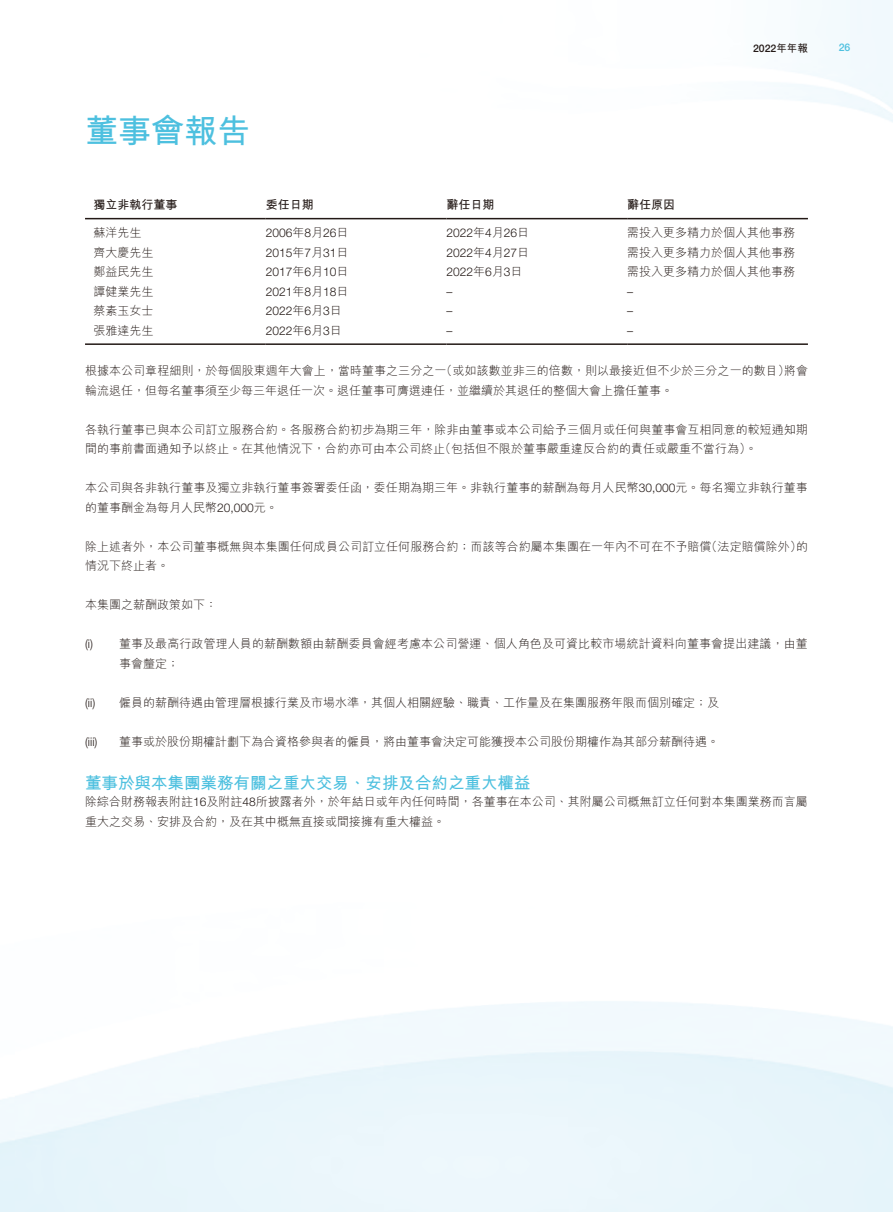
<style>
.page{position:relative;width:893px;height:1212px;background:#fff}
.page>*{position:absolute;margin:0;border:0;box-sizing:border-box;transform-origin:0 0}
.t1{font:700 33px "M Hei HK";color:#4dc0df}
.t2{font:700 16.5px "M Hei HK";color:#4dc0df}
.t3{font:300 12px/19.5px "M Hei HK";color:#231916}
.t4{font:300 12px "Helvetica Neue LT Std";color:#231916}
.t5{font:700 12px "M Hei HK";color:#231916}
.t6{font:500 10.5px "Helvetica Neue LT Std";color:#231916}
.t7{font:500 10.5px "Helvetica Neue LT Std";color:#4dc0df}
.s1{font-family:"M Hei HK";font-weight:700}
.s2{font-family:"M Hei HK"}
.s3{font-family:"Helvetica Neue LT Std"}
</style>
<div class="page">
<hr style="left:85px;top:218px;width:181px;height:1px;background:#231916">
<hr style="left:266px;top:218px;width:180px;height:1px;background:#231916">
<hr style="left:446px;top:218px;width:181px;height:1px;background:#231916">
<hr style="left:627px;top:218px;width:181px;height:1px;background:#231916">
<hr style="left:85px;top:343px;width:181px;height:2px;background:#231916">
<hr style="left:266px;top:343px;width:180px;height:2px;background:#231916">
<hr style="left:446px;top:343px;width:181px;height:2px;background:#231916">
<hr style="left:627px;top:343px;width:181px;height:2px;background:#231916">
<p class="t6" style="left:753px;top:42px;width:56px">2022<span class="s1">年年報</span></p>
<h1 class="t1" style="left:85px;top:107px;width:166px">董事會報告</h1>
<p class="t5" style="left:94px;top:196px;width:85px">獨立非執行董事</p>
<p class="t5" style="left:266px;top:196px;width:49px">委任日期</p>
<p class="t5" style="left:446px;top:196px;width:49px">辭任日期</p>
<p class="t5" style="left:627px;top:196px;width:49px">辭任原因</p>
<p class="t3" style="left:94px;top:223px;width:49px">蘇洋先生</p>
<p class="t4" style="left:266px;top:226px;width:84px">2006<span class="s2">年月</span>8 26<span class="s2">日</span></p>
<p class="t4" style="left:446px;top:226px;width:84px">2022<span class="s2">年月</span>4 26<span class="s2">日</span></p>
<p class="t3" style="left:627px;top:223px;width:169px">需投入更多精力於個人其他事務</p>
<p class="t3" style="left:94px;top:243px;width:61px">齊大慶先生</p>
<p class="t4" style="left:266px;top:245px;width:84px">2015<span class="s2">年月</span>7 31<span class="s2">日</span></p>
<p class="t4" style="left:446px;top:245px;width:84px">2022<span class="s2">年月</span>4 27<span class="s2">日</span></p>
<p class="t3" style="left:627px;top:243px;width:169px">需投入更多精力於個人其他事務</p>
<p class="t3" style="left:94px;top:262px;width:61px">鄭益民先生</p>
<p class="t4" style="left:266px;top:265px;width:84px">2017<span class="s2">年月</span>6 10<span class="s2">日</span></p>
<p class="t4" style="left:446px;top:265px;width:78px">2022<span class="s2">年月</span>6 <span class="s2">日</span>3</p>
<p class="t3" style="left:627px;top:262px;width:169px">需投入更多精力於個人其他事務</p>
<p class="t3" style="left:94px;top:282px;width:61px">譚健業先生</p>
<p class="t4" style="left:266px;top:284px;width:84px">2021<span class="s2">年月</span>8 18<span class="s2">日</span></p>
<p class="t4" style="left:446px;top:284px;width:7px">–</p>
<p class="t4" style="left:627px;top:284px;width:7px">–</p>
<p class="t3" style="left:93px;top:301px;width:61px">蔡素玉女士</p>
<p class="t4" style="left:266px;top:304px;width:78px">2022<span class="s2">年月</span>6 <span class="s2">日</span>3</p>
<p class="t4" style="left:446px;top:304px;width:7px">–</p>
<p class="t4" style="left:627px;top:304px;width:7px">–</p>
<p class="t3" style="left:93px;top:321px;width:61px">張雅達先生</p>
<p class="t4" style="left:266px;top:323px;width:78px">2022<span class="s2">年月</span>6 <span class="s2">日</span>3</p>
<p class="t4" style="left:446px;top:323px;width:7px">–</p>
<p class="t4" style="left:627px;top:323px;width:7px">–</p>
<p class="t3" style="left:440px;top:361px;width:351px">（或如該數並非三的倍數，則以最接近但不少於三分之一的數目）</p>
<p class="t3" style="left:85px;top:361px;width:589px">根據本公司章程細則，於每個股東週年大會上，當時董事之三分之一<br>輪流退任，但每名董事須至少每三年退任一次。退任董事可膺選連任，並繼續於其退任的整個大會上擔任董事。</p>
<p class="t3" style="left:439px;top:419px;width:370px;text-indent:-354px">各執行董事已與本公司訂立服務合約。各服務合約初步為期三年，除非由董事或本公司給予三個月或任何與董事會互相同意的較短通知期（包括但不限於董事嚴重違反合約的責任或嚴重不當行為。(</p>
<p class="t3" style="left:784px;top:361px;width:26px">將會</p>
<p class="t3" style="left:85px;top:439px;width:361px">間的事前書面通知予以終止。在其他情況下，合約亦可由本公司終止</p>
<p class="t3" style="left:85px;top:478px;width:724px">本公司與各非執行董事及獨立非執行董事簽署委任函，委任期為期三年。非執行董事的薪酬為每月人民幣<span class="s3">30,000</span>元。每名獨立非執行董事的董事酬金為每月人民幣<span class="s3">20,000</span>元。</p>
<p class="t3" style="left:706px;top:536px;width:104px">（法定賠償除外的）</p>
<p class="t3" style="left:85px;top:536px;width:628px">除上述者外，本公司董事概無與本集團任何成員公司訂立任何服務合約；而該等合約屬本集團在一年內不可在不予賠償情況下終止者。</p>
<p class="t3" style="left:85px;top:595px;width:133px">本集團之薪酬政策如下：</p>
<p class="t3" style="left:119px;top:634px;width:690px">董事及最高行政管理人員的薪酬數額由薪酬委員會經考慮本公司營運、個人角色及可資比較市場統計資料向董事會提出建議，由董</p>
<p class="t4" style="left:85px;top:636px;width:10px">) i(</p>
<p class="t4" style="left:85px;top:695px;width:12px">i i( )</p>
<p class="t3" style="left:119px;top:653px;width:61px">事會釐定;</p>
<p class="t3" style="left:119px;top:692px;width:601px">僱員的薪酬待遇由管理層根據行業及市場水準，其個人相關經驗、職責、工作量及在集團服務年限而個別確定；及</p>
<p class="t3" style="left:119px;top:731px;width:601px">董事或於股份期權計劃下為合資格參與者的僱員，將由董事會決定可能獲授本公司股份期權作為其部分薪酬待遇。</p>
<p class="t4" style="left:85px;top:734px;width:14px">(iii)</p>
<h2 class="t2" style="left:85px;top:771px;width:447px">董事於與本集團業務有關之重大交易、安排及合約之重大權益</h2>
<p class="t3" style="left:85px;top:792px;width:724px">除綜合財務報表附註<span class="s3">16</span>及附註<span class="s3">48</span>所披露者外，於年結日或年內任何時間，各董事在本公司、其附屬公司概無訂立任何對本集團業務而言屬重大之交易、安排及合約，及在其中概無直接或間接擁有重大權益。</p>
<p class="t7" style="left:839px;top:41px;width:13px">26</p>
</div>
